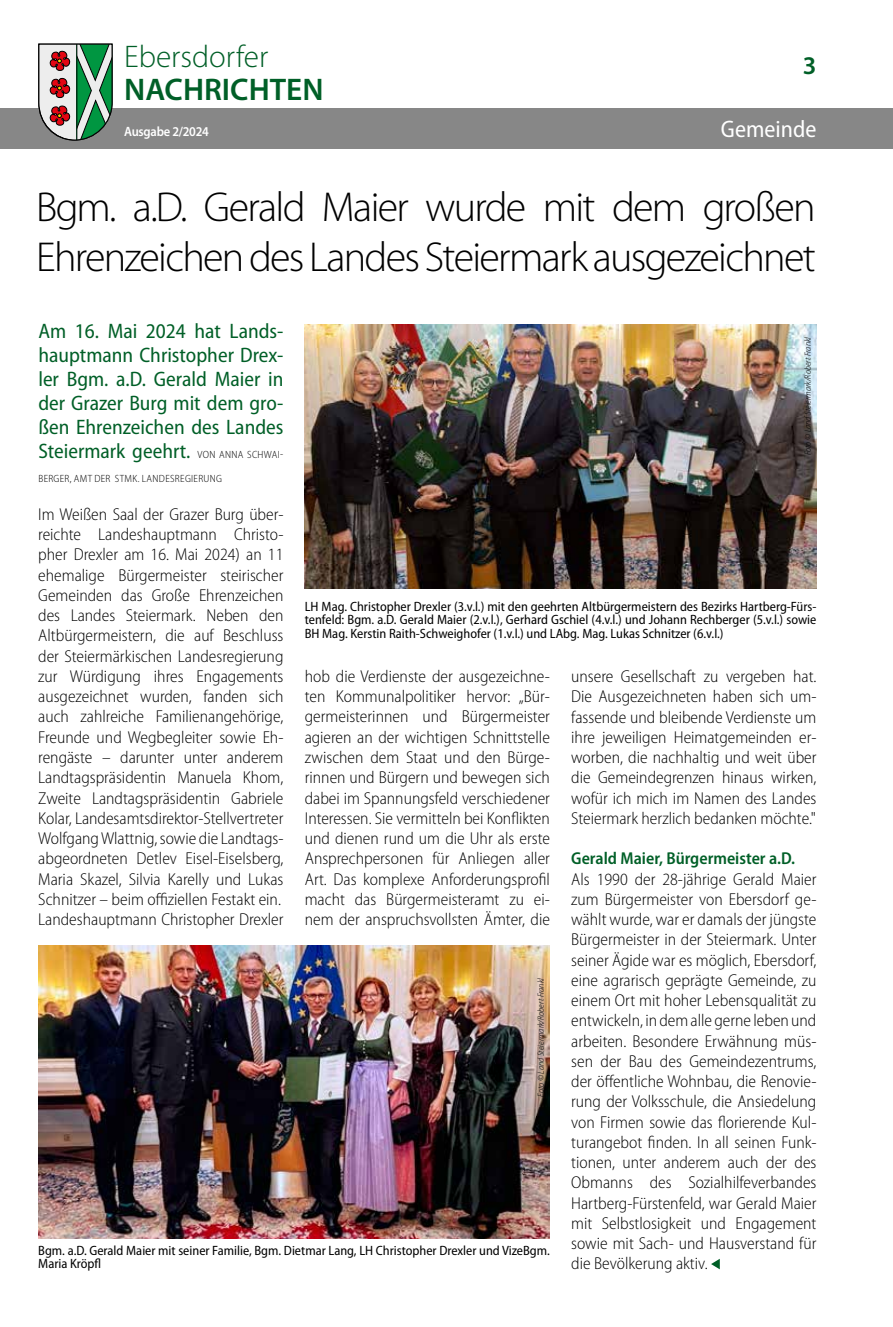
<style>
.page{position:relative;width:893px;height:1327px;background:#fff}
.page>*{position:absolute;margin:0;border:0;box-sizing:border-box;transform-origin:0 0}
.t1{font:300 42px/50.4px "Myriad Pro";letter-spacing:-.04em;color:#000}
.t2{font:300 31.35px "Myriad Pro";color:#005f27}
.t3{font:600 31.35px "Myriad Pro";color:#005f27}
.t4{font:600 25.5px "Myriad Pro";color:#005f27}
.t5{font:semi-condensed 24px "Myriad Pro";color:#fff}
.t6{font:semi-condensed 21px/24px "Myriad Pro";color:#005f27;text-align:justify}
.t7{font:300 semi-condensed 17.25px/20.2px "Myriad Pro";color:#000;text-align:justify}
.t8{font:600 semi-condensed 17.25px "Myriad Pro";color:#005f27}
.t9{font:semi-condensed 13.5px/13.5px "Myriad Pro";color:#000;text-align:justify}
.t10{font:600 13.5px "Myriad Pro";letter-spacing:-.02em;color:#fff;scale:.93 1}
.t11{font:300 semi-condensed 10.5px "Myriad Pro";letter-spacing:.03em;color:#000}
.t12{font:italic 300 semi-condensed 9px "Myriad Pro";color:#000}
.s1{font-weight:300;font-size:10.5px;color:#000}
</style>
<div class="page">
<div style="left:0;top:108px;width:893px;height:41px;background:#878787"></div>
<svg style="left:38px;top:43px;width:75px;height:98px;background:#8a9c89"></svg>
<svg style="left:711px;top:1258px;width:9px;height:11px"></svg>
<img style="left:305px;top:324px;width:512px;height:264px">
<img style="left:38px;top:945px;width:512px;height:293px">
<h2 class="t2" style="left:124px;top:39px;width:146px">Ebersdorfer</h2>
<h2 class="t3" style="left:124px;top:70px;width:201px">NACHRICHTEN</h2>
<p class="t10" style="left:124px;top:123px;width:93px">Ausgabe 2/2024</p>
<h3 class="t5" style="left:721px;top:116px;width:97px">Gemeinde</h3>
<h3 class="t4" style="left:803px;top:50px;width:15px">3</h3>
<h1 class="t1" style="left:36px;top:182px;width:781px">Bgm. a.D. Gerald Maier wurde mit dem großen<br>Ehrenzeichen des Landes Steiermark ausgezeichnet</h1>
<p class="t6" style="left:38px;top:319px;width:247px">Am 16. Mai 2024 hat Lands&shy;hauptmann Christopher Drex&shy;ler Bgm. a.D. Gerald Maier in der Grazer Burg mit dem gro&shy;ßen Ehrenzeichen des Landes Steiermark geehrt. <span class="s1">VON ANNA SCHWAI-</span></p>
<p class="t11" style="left:38px;top:472px;width:185px">BERGER, AMT DER STMK. LANDESREGIERUNG</p>
<p class="t12" style="left:803px;top:455px;width:120px;rotate:-90deg">Foto © Land Steiermark/Robert Frankl</p>
<p class="t7" style="left:38px;top:504px;width:247px;text-align:left">Im Weißen Saal der Grazer Burg über&shy;reichte Landeshauptmann Christo&shy;pher Drexler am 16. Mai 2024) an 11 ehemalige Bürgermeister steirischer Gemeinden das Große Ehrenzeichen des Landes Steiermark. Neben den Altbürgermeistern, die auf Beschluss der Steiermärkischen Landesregierung zur Würdigung ihres Engagements ausgezeichnet wurden, fanden sich auch zahlreiche Familienangehörige, Freunde und Wegbegleiter sowie Eh&shy;rengäste – darunter unter anderem Landtagspräsidentin Manuela Khom, Zweite Landtagspräsidentin Gabriele Kolar, Landesamtsdirektor-Stellvertreter Wolfgang Wlattnig, sowie die Landtags&shy;abgeordneten Detlev Eisel-Eiselsberg, Maria Skazel, Silvia Karelly und Lukas Schnitzer – beim offiziellen Festakt ein.<br>Landeshauptmann Christopher Drexler</p>
<p class="t9" style="left:305px;top:600px;width:513px">LH Mag. Christopher Drexler (3.v.l.) mit den geehrten Altbürgermeistern des Bezirks Hartberg-Fürs&shy;tenfeld: Bgm. a.D. Gerald Maier (2.v.l.), Gerhard Gschiel (4.v.l.) und Johann Rechberger (5.v.l.) sowie BH Mag. Kerstin Raith-Schweighofer (1.v.l.) und LAbg. Mag. Lukas Schnitzer (6.v.l.)</p>
<p class="t7" style="left:305px;top:666px;width:247px">hob die Verdienste der ausgezeichne&shy;ten Kommunalpolitiker hervor: „Bür&shy;germeisterinnen und Bürgermeister agieren an der wichtigen Schnittstelle zwischen dem Staat und den Bürge&shy;rinnen und Bürgern und bewegen sich dabei im Spannungsfeld verschiedener Interessen. Sie vermitteln bei Konflikten und dienen rund um die Uhr als erste Ansprechpersonen für Anliegen aller Art. Das komplexe Anforderungsprofil macht das Bürgermeisteramt zu ei&shy;nem der anspruchsvollsten Ämter, die</p>
<p class="t7" style="left:571px;top:666px;width:247px">unsere Gesellschaft zu vergeben hat.<br>Die Ausgezeichneten haben sich um&shy;fassende und bleibende Verdienste um ihre jeweiligen Heimatgemeinden er&shy;worben, die nachhaltig und weit über die Gemeindegrenzen hinaus wirken, wofür ich mich im Namen des Landes Steiermark herzlich bedanken möchte."</p>
<p class="t8" style="left:571px;top:849px;width:225px">Gerald Maier, Bürgermeister a.D.</p>
<p class="t7" style="left:571px;top:869px;width:247px">Als 1990 der 28-jährige Gerald Maier zum Bürgermeister von Ebersdorf ge&shy;wählt wurde, war er damals der jüngste Bürgermeister in der Steiermark. Unter seiner Ägide war es möglich, Ebersdorf, eine agrarisch geprägte Gemeinde, zu einem Ort mit hoher Lebensqualität zu entwickeln, in dem alle gerne leben und arbeiten. Besondere Erwähnung müs&shy;sen der Bau des Gemeindezentrums, der öffentliche Wohnbau, die Renovie&shy;rung der Volksschule, die Ansiedelung von Firmen sowie das florierende Kul&shy;turangebot finden. In all seinen Funk&shy;tionen, unter anderem auch der des Obmanns des Sozialhilfeverbandes Hartberg-Fürstenfeld, war Gerald Maier mit Selbstlosigkeit und Engagement sowie mit Sach- und Hausverstand für die Bevölkerung aktiv.</p>
<p class="t12" style="left:536px;top:1096px;width:120px;rotate:-90deg">Foto © Land Steiermark/Robert Frankl</p>
<p class="t9" style="left:38px;top:1244px;width:513px">Bgm. a.D. Gerald Maier mit seiner Familie, Bgm. Dietmar Lang, LH Christopher Drexler und VizeBgm.<br>Maria Kröpfl</p>
</div>
